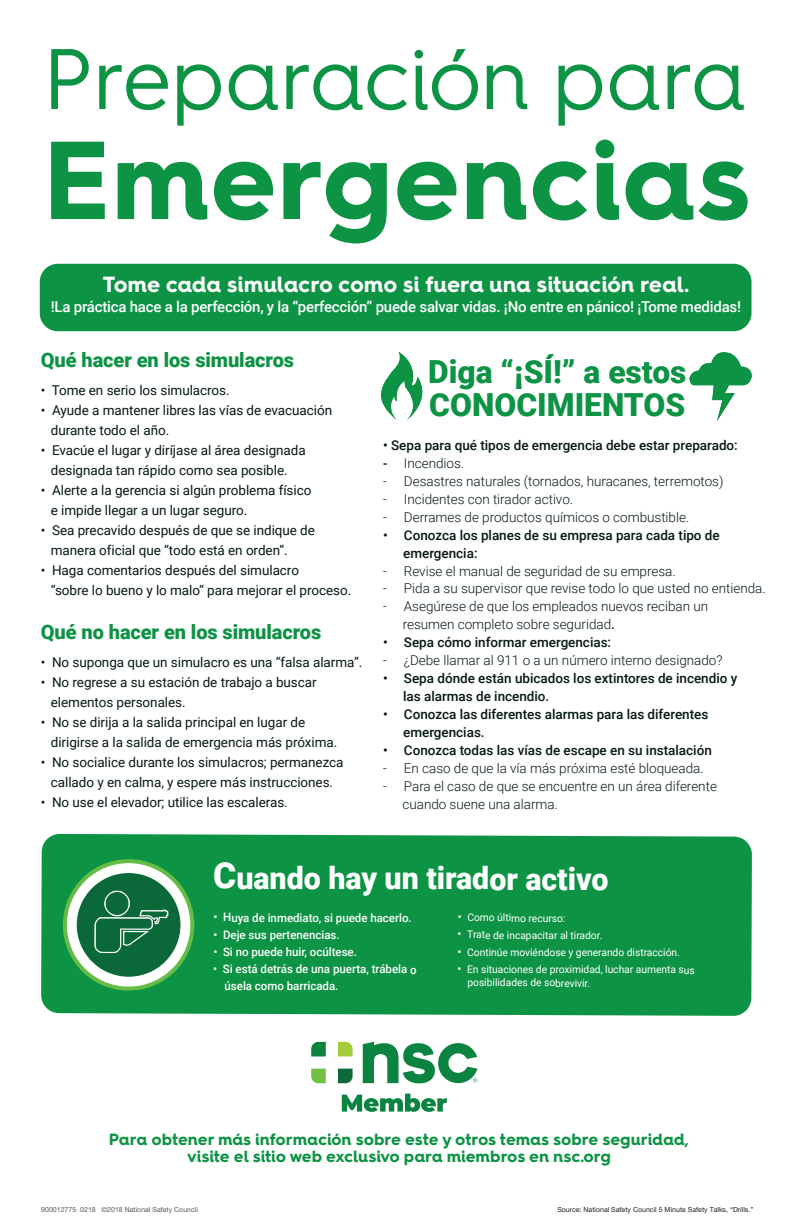
<style>
.page{position:relative;width:792px;height:1224px;background:#fff}
.page>*{position:absolute;margin:0;border:0;box-sizing:border-box;transform-origin:0 0}
.t1{font:700 111px "Hurme Geometric Sans 4";color:#0d9344}
.t2{font:86px "Hurme Geometric Sans 4";color:#0d9344}
.t3{font:900 31.8px/33.4px "Roboto";color:#0d9344}
.t4{font:900 31px "Roboto";letter-spacing:-.005em;color:#fff}
.t5{font:700 22px "Hurme Geometric Sans 4";letter-spacing:-.01em;color:#fff}
.t6{font:900 20px "Roboto";letter-spacing:-.005em;color:#0d9344}
.t7{font:700 16.3px/17.2px "Hurme Geometric Sans 4";color:#0d9344;text-align:center}
.t8{font:500 15px "Roboto";letter-spacing:-.015em;color:#fff}
.t9{font:13.5px/20px "Roboto";letter-spacing:-.005em;color:#071916}
.t10{font:300 13.5px/18px "Roboto";color:#071916}
.t11{font:500 13.5px/18px "Roboto";color:#071916}
.t12{font:500 11.7px/17px "Roboto";letter-spacing:-.005em;color:#fff}
.t13{font:10.5px/13.3px "Roboto";letter-spacing:-.005em;color:#fff}
.t14{font:7px "Helvetica Neue LT Std";color:#231f20}
.t15{font:7px "Helvetica Neue LT Std";color:#57585a}
.s1{font-weight:500}
.s2{font-size:36px}
.s3{font-weight:500;font-size:11.7px}
</style>
<div class="page">
<div style="left:40px;top:264px;width:712px;height:67px;background:#0d9344;border-radius:18px"></div>
<svg style="left:381px;top:352px;width:42px;height:68px"></svg>
<svg style="left:690px;top:352px;width:62px;height:69px"></svg>
<div style="left:41px;top:834px;width:711px;height:182px;background:#0d9344"></div>
<svg style="left:64px;top:861px;width:129px;height:128px"></svg>
<div style="left:77px;top:873px;width:104px;height:104px;background:#0b6939;border-radius:50%"></div>
<div style="left:63px;top:859px;width:131px;height:132px;border:4px solid #65bc46;border-radius:50%"></div>
<svg style="left:94px;top:891px;width:74px;height:62px"></svg>
<svg style="left:311px;top:1042px;width:15px;height:14px"></svg>
<svg style="left:311px;top:1069px;width:15px;height:14px"></svg>
<svg style="left:338px;top:1042px;width:15px;height:14px"></svg>
<svg style="left:338px;top:1069px;width:15px;height:14px"></svg>
<svg style="left:363px;top:1042px;width:114px;height:41px"></svg>
<svg style="left:342px;top:1094px;width:105px;height:18px"></svg>
<h1 class="t2" style="left:42px;top:19px;width:706px">Preparación para</h1>
<p class="t1" style="left:42px;top:102px;width:710px">Emergencias</p>
<p class="t5" style="left:103px;top:269px;width:588px">Tome cada simulacro como si fuera una situación real.</p>
<p class="t8" style="left:51px;top:296px;width:692px">!La práctica hace a la perfección, y la “perfección” puede salvar vidas. ¡No entre en pánico! ¡Tome medidas!</p>
<h2 class="t6" style="left:41px;top:346px;width:255px">Qué hacer en los simulacros</h2>
<p class="t9" style="left:41px;top:380px;width:190px">• Tome en serio los simulacros.</p>
<p class="t9" style="left:51px;top:400px;width:283px;text-indent:-10px">• Ayude a mantener libres las vías de evacuación durante todo el año.</p>
<p class="t9" style="left:51px;top:440px;width:256px;text-indent:-10px">• Evacúe el lugar y diríjase al área designada designada tan rápido como sea posible.</p>
<p class="t9" style="left:51px;top:480px;width:262px;text-indent:-10px">• Alerte a la gerencia si algún problema físico e impide llegar a un lugar seguro.</p>
<p class="t9" style="left:51px;top:520px;width:266px;text-indent:-10px">• Sea precavido después de que se indique de manera oficial que “todo está en orden”.</p>
<p class="t9" style="left:51px;top:560px;width:302px;text-indent:-10px">• Haga comentarios después del simulacro<br>“sobre lo bueno y lo malo“ para mejorar el proceso.</p>
<h2 class="t6" style="left:41px;top:618px;width:282px">Qué no hacer en los simulacros</h2>
<p class="t9" style="left:41px;top:652px;width:323px">• No suponga que un simulacro es una “falsa alarma”.</p>
<p class="t9" style="left:51px;top:672px;width:267px;text-indent:-10px">• No regrese a su estación de trabajo a buscar elementos personales.</p>
<p class="t9" style="left:51px;top:712px;width:288px;text-indent:-10px">• No se dirija a la salida principal en lugar de dirigirse a la salida de emergencia más próxima.</p>
<p class="t9" style="left:41px;top:752px;width:304px;text-align:center">• No socialice durante los simulacros; permanezca callado y en calma, y espere más instrucciones.</p>
<p class="t9" style="left:41px;top:792px;width:248px">• No use el elevador; utilice las escaleras.</p>
<h1 class="t3" style="left:428px;top:354px;width:260px">Diga “¡SÍ!” a estos<br>CONOCIMIENTOS</h1>
<p class="t11" style="left:383px;top:435px;width:356px">• Sepa para qué tipos de emergencia debe estar preparado:</p>
<p class="t10" style="left:383px;top:453px;width:82px"><span class="s1">-</span> Incendios.</p>
<p class="t10" style="left:383px;top:471px;width:342px">- Desastres naturales (tornados, huracanes, terremotos)</p>
<p class="t10" style="left:383px;top:489px;width:191px">- Incidentes con tirador activo.</p>
<p class="t10" style="left:383px;top:507px;width:308px">- Derrames de productos químicos o combustible.</p>
<p class="t11" style="left:403px;top:525px;width:318px;text-indent:-20px">• Conozca los planes de su empresa para cada tipo de emergencia:</p>
<p class="t10" style="left:383px;top:561px;width:294px">- Revise el manual de seguridad de su empresa.</p>
<p class="t10" style="left:383px;top:579px;width:384px">- Pida a su supervisor que revise todo lo que usted no entienda.</p>
<p class="t10" style="left:403px;top:597px;width:307px;text-indent:-20px">- Asegúrese de que los empleados nuevos reciban un resumen completo sobre seguridad<span class="s1">.</span></p>
<p class="t11" style="left:383px;top:633px;width:230px">• Sepa cómo informar emergencias:</p>
<p class="t10" style="left:383px;top:651px;width:341px">- ¿Debe llamar al 911 o a un número interno designado?</p>
<p class="t11" style="left:403px;top:669px;width:336px;text-indent:-20px">• Sepa dónde están ubicados los extintores de incendio y las alarmas de incendio.</p>
<p class="t11" style="left:403px;top:705px;width:307px;text-indent:-20px">• Conozca las diferentes alarmas para las diferentes emergencias.</p>
<p class="t11" style="left:383px;top:741px;width:330px">• Conozca todas las vías de escape en su instalación</p>
<p class="t10" style="left:383px;top:759px;width:322px">- En caso de que la vía más próxima esté bloqueada.</p>
<p class="t10" style="left:402px;top:777px;width:316px;text-indent:-19px">- Para el caso de que se encuentre en un área diferente cuando suene una alarma.</p>
<p class="t4" style="left:213px;top:857px;width:397px"><span class="s2">C</span>uando hay un tirador activo</p>
<p class="t12" style="left:214px;top:909px;width:200px">• Huya de inmediato, si puede hacerlo.</p>
<p class="t12" style="left:213px;top:926px;width:128px">• Deje sus pertenencias.</p>
<p class="t12" style="left:213px;top:943px;width:145px">• Si no puede huir, ocúltese.</p>
<p class="t12" style="left:225px;top:960px;width:194px;text-indent:-11px">• Si está detrás de una puerta, trábela o úsela como barricada.</p>
<p class="t13" style="left:458px;top:911px;width:109px"><span class="s3">•</span> Como último recurso:</p>
<p class="t13" style="left:458px;top:928px;width:146px"><span class="s3">•</span> Trate de incapacitar al tirador.</p>
<p class="t13" style="left:458px;top:945px;width:224px"><span class="s3">•</span> Continúe moviéndose y generando distracción.</p>
<p class="t13" style="left:467px;top:962px;width:229px;text-indent:-10px"><span class="s3">•</span> En situaciones de proximidad, luchar aumenta sus posibilidades de sobrevivir.</p>
<h2 class="t7" style="left:109px;top:1130px;width:582px">Para obtener más información sobre este y otros temas sobre seguridad, visite el sitio web exclusivo para miembros en nsc.org</h2>
<p class="t15" style="left:41px;top:1205px;width:158px">900012775 0218 ©2018 National Safety Council</p>
<p class="t14" style="left:557px;top:1205px;width:198px">Source: National Safety Council 5 Minute Safety Talks, “Drills.”</p>
</div>
